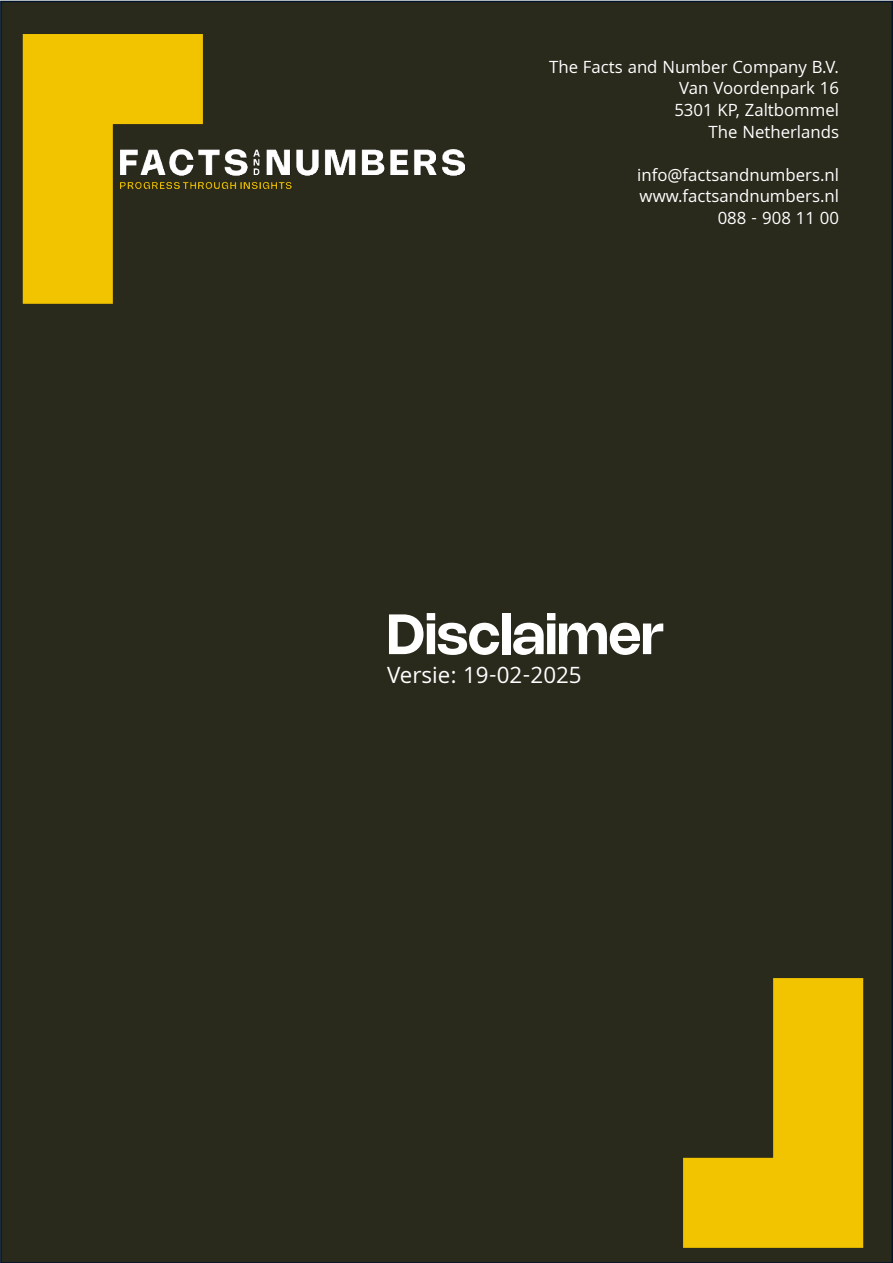
<style>
.page{position:relative;width:893px;height:1263px;background:#fff}
.page>*{position:absolute;margin:0;border:0;box-sizing:border-box;transform-origin:0 0}
.t1{font:600 55.5px "Nohemi";color:#fff}
.t2{font:24px "Khula";color:#fff}
.t3{font:18px/21.6px "Khula";color:#fff;text-align:right}
</style>
<div class="page">
<div style="left:1px;top:1px;width:891px;height:1262px;background:#29291c"></div>
<img style="left:203px;top:149px;width:261px;height:40px">
<svg style="left:683px;top:978px;width:180px;height:270px;fill:#f2c400"></svg>
<svg style="left:23px;top:34px;width:180px;height:270px;fill:#f2c400"></svg>
<p class="t3" style="left:549px;top:57px;width:291px">The Facts and Number Company B.V.<br>Van Voordenpark 16<br>5301 KP, Zaltbommel<br>The Netherlands</p>
<p class="t3" style="left:637px;top:165px;width:203px">info@factsandnumbers.nl www.factsandnumbers.nl<br>088 - 908 11 00</p>
<h1 class="t1" style="left:387px;top:602px;width:279px">Disclaimer</h1>
<h2 class="t2" style="left:387px;top:666px;width:196px">Versie: 19-02-2025</h2>
</div>
